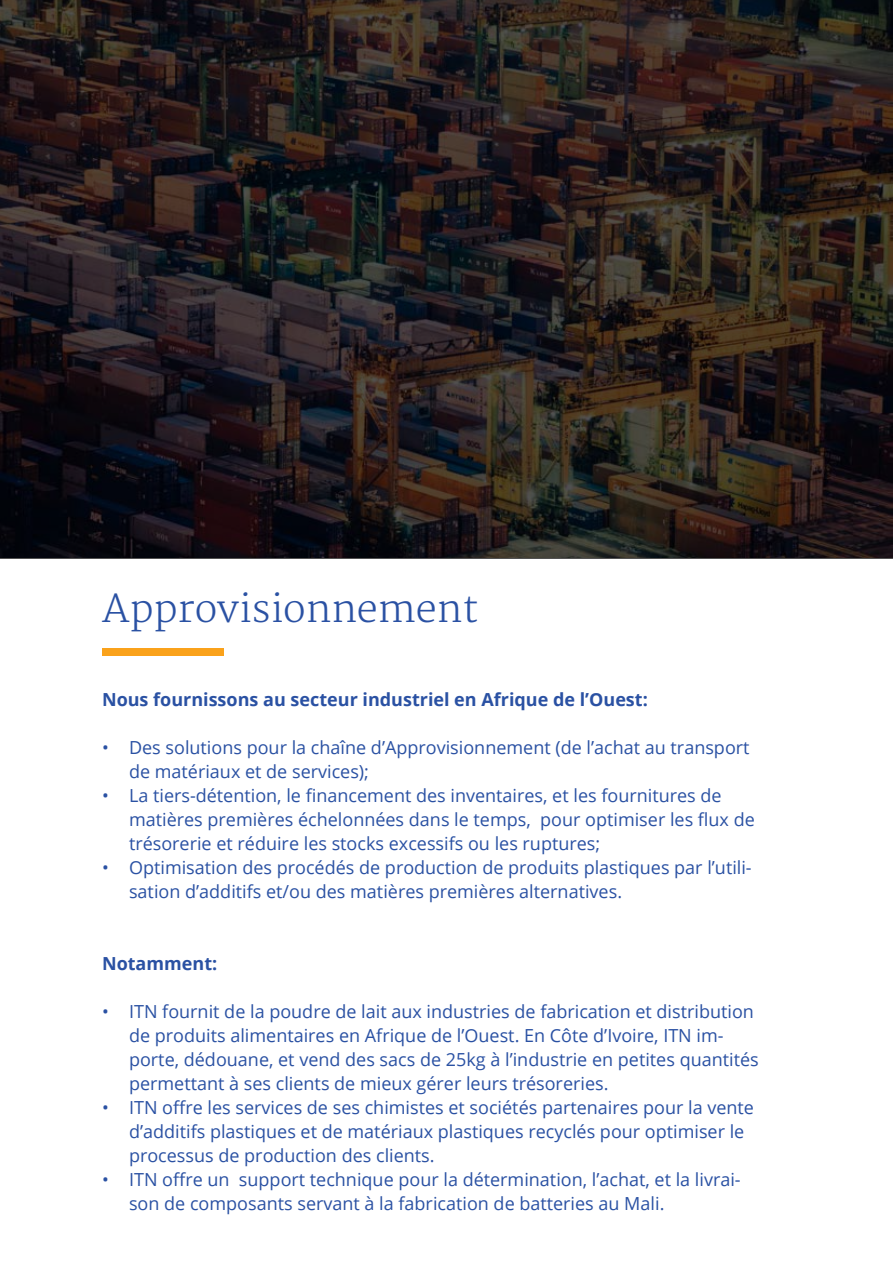
<style>
.page{position:relative;width:893px;height:1263px;background:#fff}
.page>*{position:absolute;margin:0;border:0;box-sizing:border-box;transform-origin:0 0}
.t1{font:300 37.5px "Merriweather";color:#2a51a3}
.t2{font:18px/24px "Open Sans";color:#2a51a3}
.t3{font:700 18px "Open Sans";color:#2a51a3}
</style>
<div class="page">
<div style="left:102px;top:648px;width:122px;height:8px;background:#faa21b"></div>
<svg style="left:0;top:0;width:893px;height:558px;background:#241d1c"></svg>
<h1 class="t1" style="left:102px;top:587px;width:378px">Approvisionnement</h1>
<p class="t3" style="left:102px;top:687px;width:547px">Nous fournissons au secteur industriel en Afrique de ’l Ouest:</p>
<p class="t2" style="left:129px;top:735px;width:622px">Des solutions pour la chaîne d’Approvisionnement (de ’l achat au transport</p>
<p class="t2" style="left:102px;top:735px;width:8px">•</p>
<p class="t2" style="left:102px;top:783px;width:8px">•</p>
<p class="t2" style="left:102px;top:855px;width:8px">•</p>
<p class="t2" style="left:129px;top:759px;width:594px">de matériaux et de services ;(<br>La tiers-détention le, financement des inventaires, et les fournitures de</p>
<p class="t2" style="left:129px;top:807px;width:473px">matières premières échelonnées dans le temps, trésorerie et réduire les stocks excessifs ou les ruptures;</p>
<p class="t2" style="left:129px;top:879px;width:495px">sation d’additifs et/ou des matières premières alternatives.</p>
<p class="t2" style="left:540px;top:807px;width:216px">pour optimiser les flux de</p>
<p class="t2" style="left:129px;top:855px;width:624px">Optimisation des procédés de production de produits plastiques par ’l utili-</p>
<p class="t3" style="left:102px;top:951px;width:117px">Notamment:</p>
<p class="t2" style="left:129px;top:999px;width:626px">ITN fournit de la poudre de lait aux industries de fabrication et distribution</p>
<p class="t2" style="left:102px;top:999px;width:8px">•</p>
<p class="t2" style="left:102px;top:1095px;width:8px">•</p>
<p class="t2" style="left:102px;top:1167px;width:8px">•</p>
<p class="t2" style="left:129px;top:1023px;width:596px">de produits alimentaires en Afrique de ’l Ouest. En Côte d’Ivoire, ITN im-</p>
<p class="t2" style="left:129px;top:1071px;width:626px">permettant à ses clients de mieux gérer leurs trésoreries.<br>ITN offre les services de ses chimistes et sociétés partenaires pour la vente</p>
<p class="t2" style="left:129px;top:1047px;width:631px">porte, dédouane, et vend des sacs de 25kg ’là industrie en petites quantités</p>
<p class="t2" style="left:129px;top:1119px;width:617px">d’additifs plastiques et de matériaux plastiques recyclés pour optimiser le processus de production des clients.</p>
<p class="t2" style="left:129px;top:1191px;width:537px">son de composants servant laà fabrication de batteries au Mali.</p>
<p class="t2" style="left:239px;top:1167px;width:503px">support technique pour la détermination ’l, achat, et la livrai-</p>
<p class="t2" style="left:129px;top:1167px;width:102px">ITN offre un</p>
</div>
